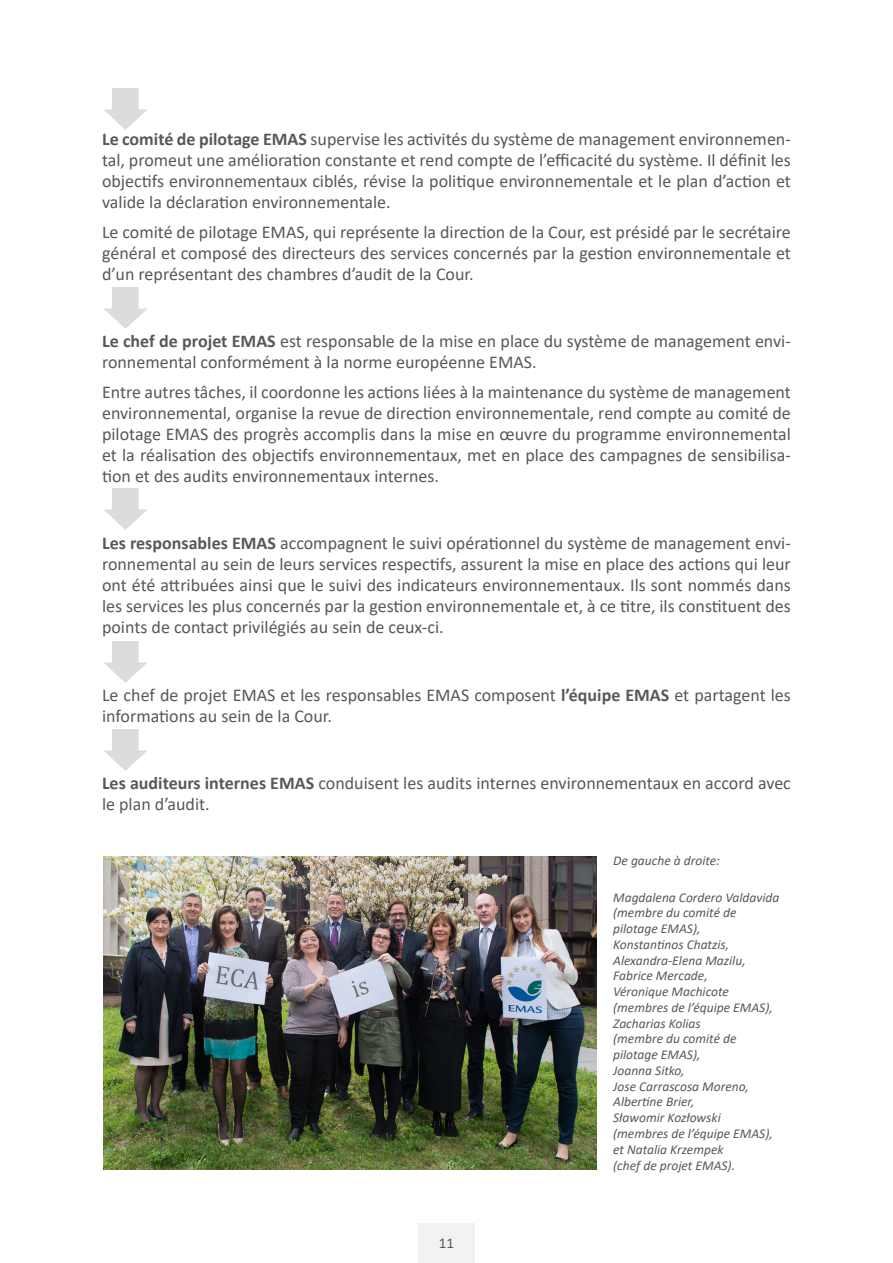
<style>
.page{position:relative;width:893px;height:1263px;background:#fff}
.page>*{position:absolute;margin:0;border:0;box-sizing:border-box;transform-origin:0 0}
.t1{font:18px/21px "Calibri";color:#57585a;text-align:justify}
.t2{font:15px "Calibri";color:#595959}
.t3{font:italic 13.5px/15.8px "Calibri";color:#57585a}
.s1{font-weight:700}
</style>
<div class="page">
<div style="left:418px;top:1224px;width:57px;height:39px;background:#f2f2f2"></div>
<img style="left:104px;top:88px;width:43px;height:41px">
<img style="left:104px;top:288px;width:43px;height:41px">
<img style="left:104px;top:489px;width:43px;height:41px">
<img style="left:104px;top:641px;width:43px;height:41px">
<img style="left:104px;top:729px;width:43px;height:41px">
<img style="left:104px;top:856px;width:492px;height:313px">
<p class="t1" style="left:102px;top:128px;width:690px"><span class="s1">Le comité de pilotage EMAS</span> supervise les activités du système de management environnemen&shy;tal, promeut une amélioration constante et rend compte de l’efficacité du système. Il définit les objectifs environnementaux ciblés, révise la politique environnementale et le plan d’action et valide la déclaration environnementale.</p>
<p class="t1" style="left:102px;top:221px;width:690px">Le comité de pilotage EMAS, qui représente la direction de la Cour, est présidé par le secrétaire général et composé des directeurs des services concernés par la gestion environnementale et d’un représentant des chambres d’audit de la Cour.</p>
<p class="t1" style="left:102px;top:330px;width:690px"><span class="s1">Le chef de projet EMAS</span> est responsable de la mise en place du système de management envi&shy;ronnemental conformément à la norme européenne EMAS.</p>
<p class="t1" style="left:102px;top:381px;width:690px">Entre autres tâches, il coordonne les actions liées à la maintenance du système de management environnemental, organise la revue de direction environnementale, rend compte au comité de pilotage EMAS des progrès accomplis dans la mise en œuvre du programme environnemental et la réalisation des objectifs environnementaux, met en place des campagnes de sensibilisa&shy;tion et des audits environnementaux internes.</p>
<p class="t1" style="left:102px;top:532px;width:690px"><span class="s1">Les responsables EMAS</span> accompagnent le suivi opérationnel du système de management envi&shy;ronnemental au sein de leurs services respectifs, assurent la mise en place des actions qui leur ont été attribuées ainsi que le suivi des indicateurs environnementaux. Ils sont nommés dans les services les plus concernés par la gestion environnementale et, à ce titre, ils constituent des points de contact privilégiés au sein de ceux-ci.</p>
<p class="t1" style="left:102px;top:684px;width:690px">Le chef de projet EMAS et les responsables EMAS composent <span class="s1">l’équipe EMAS</span> et partagent les informations au sein de la Cour.</p>
<p class="t1" style="left:102px;top:772px;width:690px"><span class="s1">Les auditeurs internes EMAS</span> conduisent les audits internes environnementaux en accord avec le plan d’audit.</p>
<p class="t2" style="left:439px;top:1232px;width:17px">11</p>
<p class="t3" style="left:613px;top:852px;width:108px">De gauche à droite:</p>
<p class="t3" style="left:613px;top:889px;width:168px">Magdalena Cordero Valdavida (membre du comité de pilotage EMAS),<br>Konstantinos Chatzis,<br>Alexandra-Elena Mazilu,<br>Fabrice Mercade,<br>Véronique Machicote (membres de l’équipe EMAS),<br>Zacharias Kolias<br>(membre du comité de pilotage EMAS),<br>Joanna Sitko,<br>Jose Carrascosa Moreno,<br>Albertine Brier,<br>Sławomir Kozłowski<br>(membres de l’équipe EMAS), et Natalia Krzempek<br>(chef de projet EMAS).</p>
</div>
